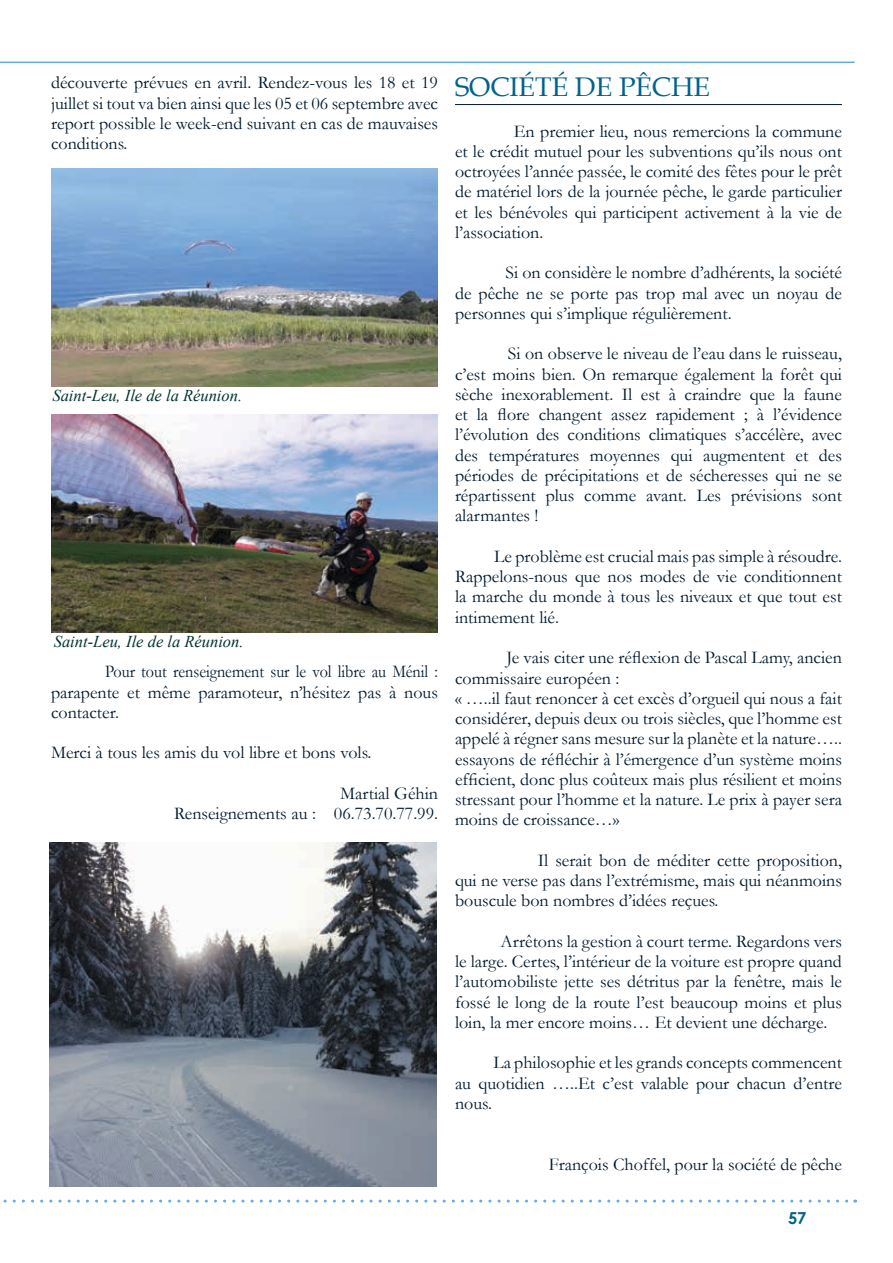
<style>
.page{position:relative;width:893px;height:1263px;background:#fff}
.page>*{position:absolute;margin:0;border:0;box-sizing:border-box;transform-origin:0 0}
.t1{font:27px "Book Antiqua";color:#00638b}
.t2{font:18px/20.2px "Garamond";color:#00182b;text-align:justify}
.t3{font:18px/20.2px "Garamond";color:#00182b;text-align:justify;scale:.9 1}
.t4{font:italic 16.5px "Times New Roman";color:#003230}
.t5{font:700 16.5px "Century Gothic";color:#00638b}
</style>
<div class="page">
<svg style="left:3px;top:1199px;width:853px;height:3px"></svg>
<hr style="left:0;top:62px;width:855px;height:1px;background:#64acdf">
<hr style="left:455px;top:104px;width:387px;height:1px;background:#00182b">
<img style="left:51px;top:414px;width:387px;height:218px">
<img style="left:50px;top:842px;width:387px;height:344px">
<img style="left:51px;top:169px;width:387px;height:218px">
<p class="t2" style="left:51px;top:72px;width:388px">découverte prévues en avril. Rendez-vous les 18 et 19 juillet si tout va bien ainsi que les 05 et 06 septembre avec report possible le week-end suivant en cas de mauvaises conditions.</p>
<p class="t4" style="left:52px;top:384px;width:191px">Saint-Leu, Ile de la Réunion.</p>
<p class="t4" style="left:54px;top:630px;width:191px">Saint-Leu, Ile de la Réunion.</p>
<p class="t3" style="left:51px;top:661px;width:431px;text-indent:54px">Pour tout renseignement sur le vol libre au Ménil : parapente et même paramoteur, n’hésitez pas à nous contacter.</p>
<p class="t2" style="left:51px;top:742px;width:322px">Merci à tous les amis du vol libre et bons vols.</p>
<p class="t2" style="left:174px;top:782px;width:266px;text-align:right">Martial Géhin<br>Renseignements au : 06.73.70.77.99.</p>
<h1 class="t1" style="left:455px;top:68px;width:256px">SOCIÉTÉ DE PÊCHE</h1>
<p class="t2" style="left:455px;top:120px;width:388px;text-indent:59px">En premier lieu, nous remercions la commune et le crédit mutuel pour les subventions qu’ils nous ont octroyées l’année passée, le comité des fêtes pour le prêt de matériel lors de la journée pêche, le garde particulier et les bénévoles qui participent activement à la vie de l’association.</p>
<p class="t2" style="left:455px;top:262px;width:388px;text-indent:50px">Si on considère le nombre d’adhérents, la société de pêche ne se porte pas trop mal avec un noyau de personnes qui s’implique régulièrement.</p>
<p class="t2" style="left:455px;top:343px;width:388px;text-indent:53px">Si on observe le niveau de l’eau dans le ruisseau, c’est moins bien. On remarque également la forêt qui sèche inexorablement. Il est à craindre que la faune et la flore changent assez rapidement ; à l’évidence l’évolution des conditions climatiques s’accélère, avec des températures moyennes qui augmentent et des périodes de précipitations et de sécheresses qui ne se répartissent plus comme avant. Les prévisions sont alarmantes !</p>
<p class="t2" style="left:455px;top:546px;width:388px;text-indent:39px">Le problème est crucial mais pas simple à résoudre.<br>Rappelons-nous que nos modes de vie conditionnent la marche du monde à tous les niveaux et que tout est intimement lié.</p>
<p class="t2" style="left:455px;top:647px;width:388px;text-align:left;text-indent:51px">Je vais citer une réflexion de Pascal Lamy, ancien commissaire européen :<br>« …..il faut renoncer à cet excès d’orgueil qui nous a fait considérer, depuis deux ou trois siècles, que l’homme est appelé à régner sans mesure sur la planète et la nature….. essayons de réfléchir à l’émergence d’un système moins efficient, donc plus coûteux mais plus résilient et moins stressant pour l’homme et la nature. Le prix à payer sera moins de croissance…»</p>
<p class="t2" style="left:455px;top:849px;width:388px;text-indent:83px">Il serait bon de méditer cette proposition, qui ne verse pas dans l’extrémisme, mais qui néanmoins bouscule bon nombres d’idées reçues.</p>
<p class="t2" style="left:455px;top:930px;width:388px;text-indent:46px">Arrêtons la gestion à court terme. Regardons vers le large. Certes, l’intérieur de la voiture est propre quand l’automobiliste jette ses détritus par la fenêtre, mais le fossé le long de la route l’est beaucoup moins et plus loin, la mer encore moins… Et devient une décharge.</p>
<p class="t2" style="left:455px;top:1052px;width:388px;text-indent:38px">La philosophie et les grands concepts commencent au quotidien …..Et c’est valable pour chacun d’entre nous.</p>
<p class="t2" style="left:549px;top:1153px;width:295px">François Choffel, pour la société de pêche</p>
<p class="t5" style="left:788px;top:1206px;width:20px">57</p>
</div>
